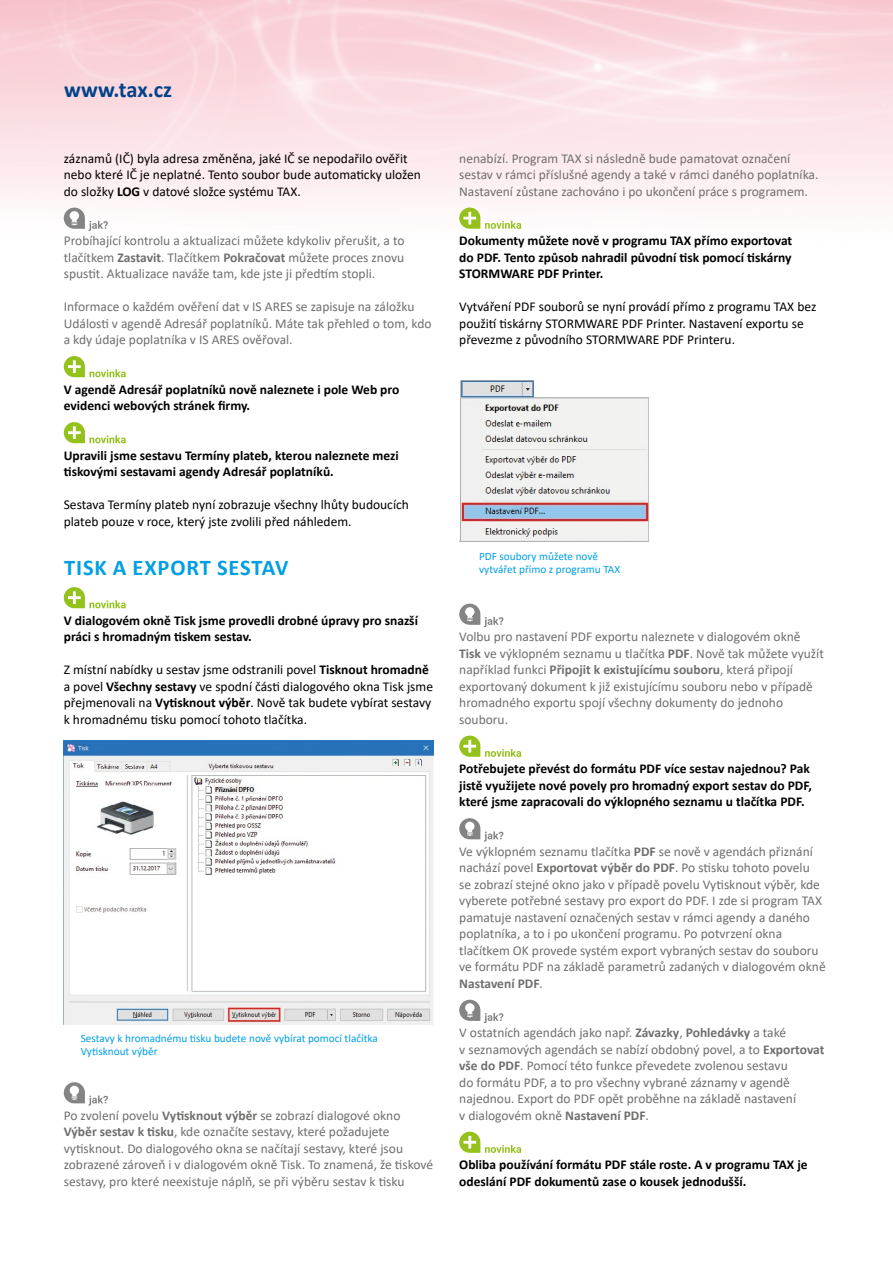
<style>
.page{position:relative;width:893px;height:1263px;background:#fff}
.page>*{position:absolute;margin:0;border:0;box-sizing:border-box;transform-origin:0 0}
.t1{font:700 22.5px "Calibri";letter-spacing:.04em;color:#009fe3}
.t2{font:700 22.5px "Calibri";color:#004288}
.t3{font:13.5px/16.5px "Calibri";color:#6f6f6e}
.t4{font:700 13.5px/16.5px "Calibri";color:#000}
.t5{font:13.5px/16.5px "Calibri";color:#000}
.t6{font:11.25px/13.5px "Calibri";color:#009fe3}
.s1{font-weight:700}
</style>
<div class="page">
<svg style="left:459px;top:208px;width:62px;height:21px"></svg>
<svg style="left:459px;top:604px;width:44px;height:23px"></svg>
<svg style="left:459px;top:736px;width:62px;height:21px"></svg>
<svg style="left:459px;top:818px;width:44px;height:23px"></svg>
<svg style="left:459px;top:1000px;width:44px;height:23px"></svg>
<svg style="left:459px;top:1132px;width:62px;height:21px"></svg>
<svg style="left:64px;top:208px;width:44px;height:23px"></svg>
<svg style="left:64px;top:356px;width:62px;height:21px"></svg>
<svg style="left:64px;top:422px;width:62px;height:21px"></svg>
<svg style="left:64px;top:587px;width:62px;height:21px"></svg>
<svg style="left:64px;top:1082px;width:44px;height:23px"></svg>
<img style="left:64px;top:740px;width:370px;height:284px">
<img style="left:459px;top:380px;width:190px;height:162px">
<h1 class="t2" style="left:64px;top:73px;width:109px">www.tax.cz</h1>
<p class="t5" style="left:64px;top:150px;width:359px">záznamů (IČ) byla adresa změněna, jaké IČ se nepodařilo ověřit nebo které IČ je neplatné. Tento soubor bude automaticky uložen do složky <span class="s1">LOG</span> v datové složce systému TAX.</p>
<p class="t3" style="left:64px;top:232px;width:342px;text-align:justify">Probíhající kontrolu a aktualizaci můžete kdykoliv přerušit, a to tlačítkem <span class="s1">Zastavit</span>. Tlačítkem <span class="s1">Pokračovat</span> můžete proces znovu spustit. Aktualizace naváže tam, kde jste ji předtím stopli.</p>
<p class="t3" style="left:64px;top:298px;width:369px">Informace o každém ověření dat v IS ARES se zapisuje na záložku<br>Události v agendě Adresář poplatníků. Máte tak přehled o tom, kdo a kdy údaje poplatníka v IS ARES ověřoval.</p>
<p class="t4" style="left:64px;top:381px;width:337px">V agendě Adresář poplatníků nově naleznete i pole Web pro evidenci webových stránek firmy.</p>
<p class="t4" style="left:64px;top:447px;width:337px">Upravili jsme sestavu Termíny plateb, kterou naleznete mezi tiskovými sestavami agendy Adresář poplatníků.</p>
<p class="t5" style="left:64px;top:496px;width:347px">Sestava Termíny plateb nyní zobrazuje všechny lhůty budoucích plateb pouze v roce, který jste zvolili před náhledem.</p>
<h1 class="t1" style="left:64px;top:552px;width:226px">TISK A EXPORT SESTAV</h1>
<p class="t4" style="left:64px;top:612px;width:356px">V dialogovém okně Tisk jsme provedli drobné úpravy pro snazší práci s hromadným tiskem sestav.</p>
<p class="t5" style="left:64px;top:661px;width:371px">Z místní nabídky u sestav jsme odstranili povel <span class="s1">Tisknout hromadně </span>a povel <span class="s1">Všechny sestavy</span> ve spodní části dialogového okna Tisk jsme přejmenovali na <span class="s1">Vytisknout výběr</span>. Nově tak budete vybírat sestavy k hromadnému tisku pomocí tohoto tlačítka.</p>
<p class="t6" style="left:81px;top:1031px;width:299px">Sestavy k hromadnému tisku budete nově vybírat pomocí tlačítka<br>Vytisknout výběr</p>
<p class="t3" style="left:64px;top:1107px;width:371px">Po zvolení povelu <span class="s1">Vytisknout výběr</span> se zobrazí dialogové okno <span class="s1">Výběr sestav k tisku</span>, kde označíte sestavy, které požadujete vytisknout. Do dialogového okna se načítají sestavy, které jsou zobrazené zároveň i v dialogovém okně Tisk. To znamená, že tiskové sestavy, pro které neexistuje náplň, se při výběru sestav k tisku</p>
<p class="t3" style="left:459px;top:150px;width:361px">nenabízí. Program TAX si následně bude pamatovat označení sestav v rámci příslušné agendy a také v rámci daného poplatníka.<br>Nastavení zůstane zachováno i po ukončení práce s programem.</p>
<p class="t4" style="left:459px;top:232px;width:334px;text-align:justify">Dokumenty můžete nově v programu TAX přímo exportovat do PDF. Tento způsob nahradil původní tisk pomocí tiskárny STORMWARE PDF Printer.</p>
<p class="t5" style="left:459px;top:298px;width:359px">Vytváření PDF souborů se nyní provádí přímo z programu TAX bez použití tiskárny STORMWARE PDF Printer. Nastavení exportu se převezme z původního STORMWARE PDF Printeru.</p>
<p class="t6" style="left:479px;top:549px;width:143px">PDF soubory můžete nově vytvářet přímo z programu TAX</p>
<p class="t3" style="left:459px;top:628px;width:366px">Volbu pro nastavení PDF exportu naleznete v dialogovém okně <span class="s1">Tisk</span> ve výklopném seznamu u tlačítka <span class="s1">PDF</span>. Nově tak můžete využít například funkci <span class="s1">Připojit k existujícímu souboru</span>, která připojí exportovaný dokument k již existujícímu souboru nebo v případě hromadného exportu spojí všechny dokumenty do jednoho souboru.</p>
<p class="t4" style="left:459px;top:760px;width:354px">Potřebujete převést do formátu PDF více sestav najednou? Pak jistě využijete nové povely pro hromadný export sestav do PDF, které jsme zapracovali do výklopného seznamu u tlačítka PDF.</p>
<p class="t3" style="left:459px;top:843px;width:368px">Ve výklopném seznamu tlačítka <span class="s1">PDF</span> se nově v agendách přiznání nachází povel <span class="s1">Exportovat výběr do PDF</span>. Po stisku tohoto povelu<br>se zobrazí stejné okno jako v případě povelu Vytisknout výběr, kde vyberete potřebné sestavy pro export do PDF. I zde si program TAX pamatuje nastavení označených sestav v rámci agendy a daného poplatníka, a to i po ukončení programu. Po potvrzení okna tlačítkem OK provede systém export vybraných sestav do souboru ve formátu PDF na základě parametrů zadaných v dialogovém okně <span class="s1">Nastavení PDF</span>.</p>
<p class="t3" style="left:459px;top:1024px;width:367px">V ostatních agendách jako např. <span class="s1">Závazky</span>, <span class="s1">Pohledávky</span> a také<br>v seznamových agendách se nabízí obdobný povel, a to <span class="s1">Exportovat vše do PDF</span>. Pomocí této funkce převedete zvolenou sestavu<br>do formátu PDF, a to pro všechny vybrané záznamy v agendě najednou. Export do PDF opět proběhne na základě nastavení<br>v dialogovém okně <span class="s1">Nastavení PDF</span>.</p>
<p class="t4" style="left:459px;top:1156px;width:350px">Obliba používání formátu PDF stále roste. A v programu TAX je odeslání PDF dokumentů zase o kousek jednodušší.</p>
</div>
